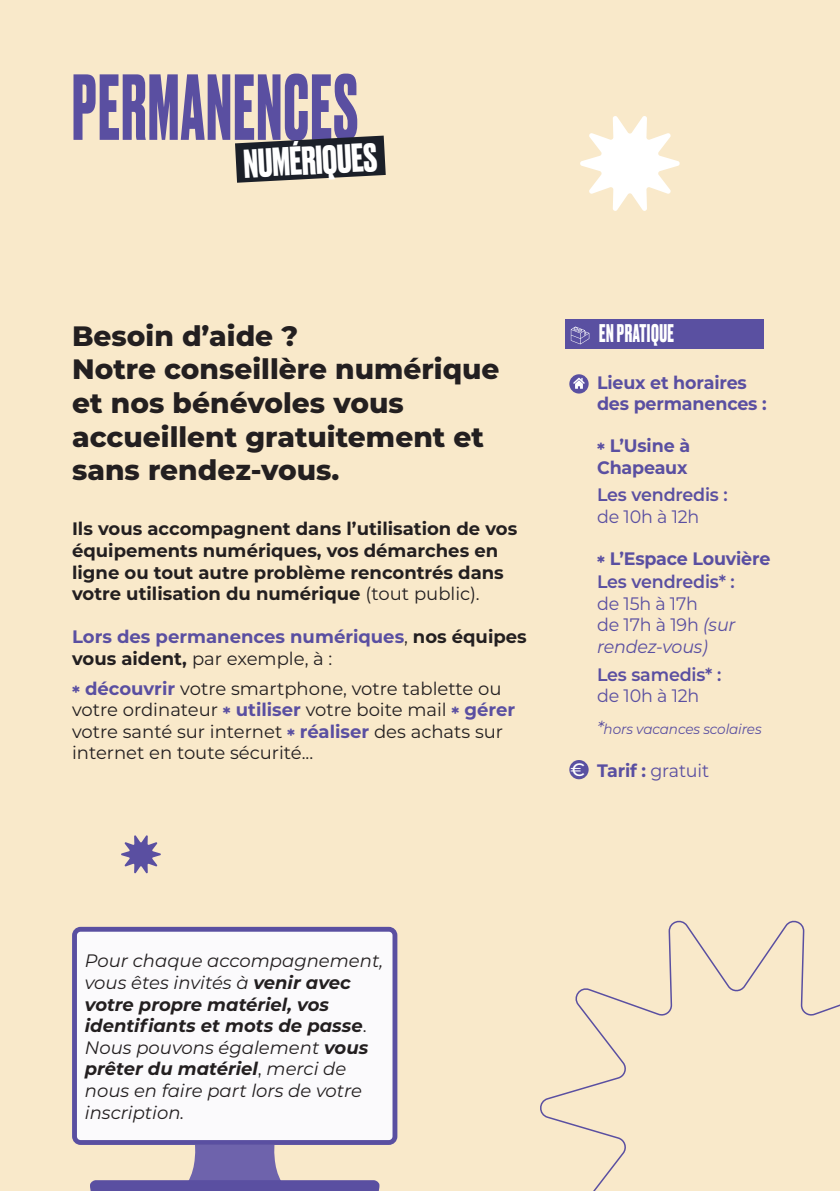
<style>
.page{position:relative;width:840px;height:1191px;background:#fff}
.page>*{position:absolute;margin:0;border:0;box-sizing:border-box;transform-origin:0 0}
.t1{font:700 88px "Druk";letter-spacing:.025em;color:#5a4fa1;scale:.77 1}
.t2{font:700 38px "Druk";color:#fff}
.t3{font:800 28px/33.6px "Montserrat";color:#231f20}
.t4{font:700 24px "Druk";letter-spacing:.025em;color:#fff;scale:.85 1}
.t5{font:italic 18px/21.6px "Montserrat";color:#231f20}
.t6{font:700 18px/21.6px "Montserrat";color:#231f20}
.t7{font:18px/21.6px "Montserrat";color:#231f20}
.t8{font:700 18px/21.6px "Montserrat";letter-spacing:-.01em;color:#5a4fa1}
.t9{font:18px "Montserrat";letter-spacing:-.01em;color:#5a4fa1}
.t10{font:600 18px "Montserrat";letter-spacing:-.01em;color:#5a4fa1}
.t11{font:italic 18px/21.6px "Montserrat";letter-spacing:-.01em;color:#5a4fa1}
.t12{font:500 18px "Montserrat";color:#fff}
.t13{font:italic 14px "Montserrat";letter-spacing:-.01em;color:#5a4fa1}
.s1{font-weight:400}
.s2{font-weight:400;color:#231f20}
.s3{color:#231f20}
.s4{font-weight:700;color:#5a4fa1}
.s5{font-style:normal}
.s6{font-size:18px}
.s7{font-weight:700}
</style>
<div class="page">
<div style="left:0;top:0;width:839px;height:1191px;background:#f9e9ca"></div>
<svg style="left:235px;top:136px;width:150px;height:47px;background:#404143"></svg>
<svg style="left:540px;top:920px;width:299px;height:271px"></svg>
<svg style="left:580px;top:116px;width:100px;height:95px"></svg>
<div style="left:72px;top:926px;width:325px;height:219px;background:#5a4fa1;border-radius:9px"></div>
<div style="left:77px;top:931px;width:315px;height:209px;background:#fff;border-radius:4px"></div>
<svg style="left:90px;top:1145px;width:290px;height:46px"></svg>
<div style="left:565px;top:319px;width:198px;height:30px;background:#5a50a1"></div>
<div style="left:569px;top:760px;width:19px;height:19px;background:#5a50a1;border-radius:50%"></div>
<svg style="left:570px;top:326px;width:19px;height:18px"></svg>
<svg style="left:569px;top:374px;width:19px;height:19px"></svg>
<svg style="left:573px;top:378px;width:11px;height:11px"></svg>
<svg style="left:121px;top:835px;width:40px;height:38px"></svg>
<p class="t1" style="left:72px;top:47px;width:372px">PERMANENCES</p>
<p class="t2" style="left:242px;top:138px;width:135px;rotate:-3deg">NUMÉRIQUES</p>
<p class="t3" style="left:72px;top:317px;width:227px">Besoin d’aide ?</p>
<p class="t3" style="left:72px;top:351px;width:429px">Notre conseillère numérique et nos bénévoles vous accueillent gratuitement et sans rendez-vous.</p>
<p class="t6" style="left:72px;top:517px;width:446px">Ils vous accompagnent dans l’utilisation de vos équipements numériques, vos démarches en ligne ou tout autre problème rencontrés dans votre utilisation du numérique <span class="s1">(tout public).</span></p>
<p class="t8" style="left:72px;top:625px;width:456px">Lors des permanences numériques<span class="s2">,</span> <span class="s3">nos équipes vous aident,</span> <span class="s2">par exemple, à :</span></p>
<p class="t7" style="left:72px;top:677px;width:444px"><span class="s4">* découvrir</span> votre smartphone, votre tablette ou votre ordinateur <span class="s4">* utiliser</span> votre boite mail <span class="s4">* gérer </span>votre santé sur internet <span class="s4">* réaliser</span> des achats sur internet en toute sécurité...</p>
<p class="t12" style="left:570px;top:757px;width:16px">€</p>
<p class="t4" style="left:598px;top:317px;width:89px">EN PRATIQUE</p>
<p class="t8" style="left:596px;top:371px;width:171px">Lieux et horaires des permanences :</p>
<p class="t8" style="left:596px;top:434px;width:94px">* L’Usine à<br>Chapeaux</p>
<p class="t10" style="left:596px;top:482px;width:132px">Les vendredis :</p>
<p class="t9" style="left:596px;top:504px;width:104px">de 10h à 12h</p>
<p class="t8" style="left:596px;top:546px;width:175px">* L’Espace Louvière</p>
<p class="t10" style="left:596px;top:569px;width:139px">Les vendredis* :</p>
<p class="t9" style="left:596px;top:591px;width:102px">de 15h à 17h</p>
<p class="t11" style="left:596px;top:613px;width:140px"><span class="s5">de 17h à 19h</span> (sur rendez-vous)</p>
<p class="t10" style="left:596px;top:661px;width:126px">Les samedis* :</p>
<p class="t9" style="left:596px;top:683px;width:104px">de 10h à 12h</p>
<p class="t13" style="left:596px;top:719px;width:166px"><span class="s6">*</span>hors vacances scolaires</p>
<p class="t9" style="left:596px;top:758px;width:113px"><span class="s7">Tarif :</span> gratuit</p>
<p class="t5" style="left:85px;top:949px;width:300px">Pour chaque accompagnement, vous êtes invités à <span class="s7">venir avec votre propre matériel, vos identifiants et mots de passe</span><span class="s5">.<br></span>Nous pouvons également <span class="s7">vous prêter du matériel</span><span class="s5">,</span> merci de nous en faire part lors de votre inscription.</p>
</div>
